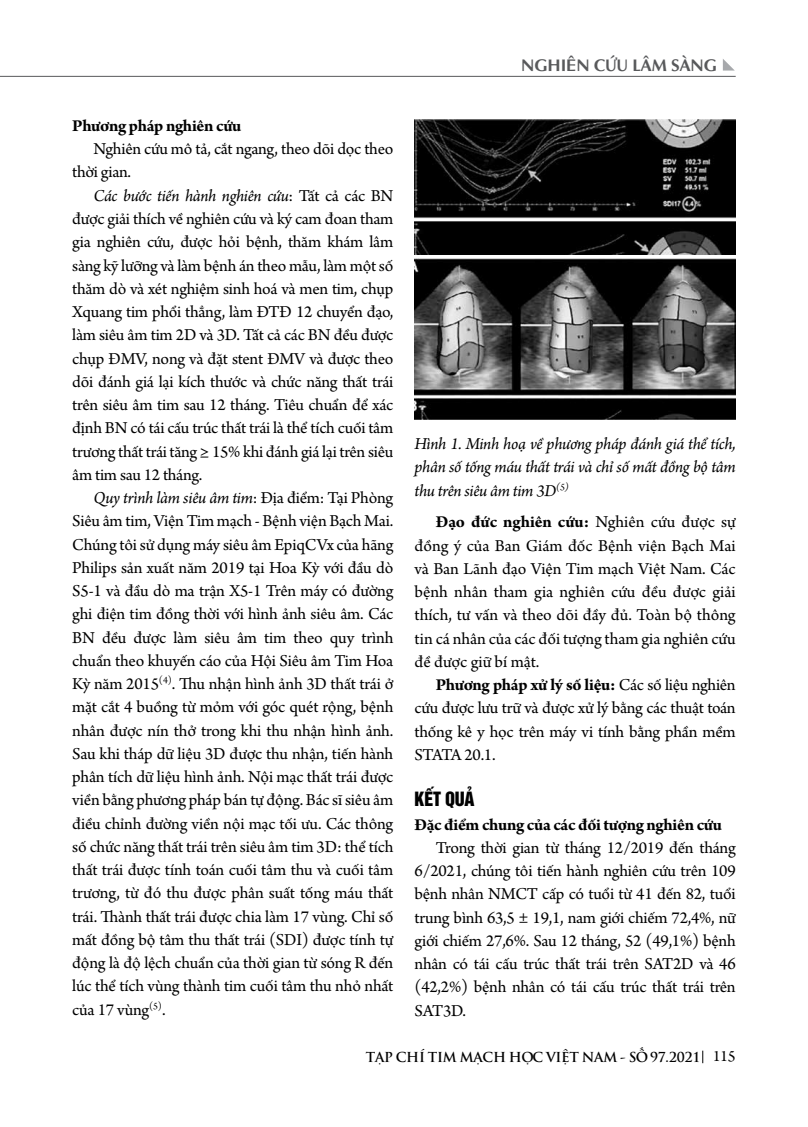
<style>
.page{position:relative;width:808px;height:1127px;background:#fff}
.page>*{position:absolute;margin:0;border:0;box-sizing:border-box;transform-origin:0 0}
.t1{font:18px "UTM Helvet Ins";color:#000}
.t2{font:17.55px/23.2px "Arno Pro";letter-spacing:-.015em;color:#000;text-align:justify}
.t3{font:italic 17.55px/23.2px "Arno Pro";letter-spacing:-.02em;color:#000;text-align:justify}
.t4{font:700 17.55px "Arno Pro";letter-spacing:-.015em;color:#000}
.t5{font:700 16.95px "UTM Aptima";letter-spacing:-.02em;color:#58595b}
.t6{font:13.35px "UTM Trajan Pro Bold";letter-spacing:-.02em;color:#000}
.s1{font-style:italic}
.s2{font-weight:700}
.s3{font-family:"Arno Pro";font-size:16.5px}
</style>
<div class="page">
<hr style="left:0;top:76px;width:736px;height:1px;background:#58595b">
<svg style="left:723px;top:59px;width:12px;height:12px"></svg>
<svg style="left:702px;top:1050px;width:1px;height:13px"></svg>
<img style="left:415px;top:119px;width:321px;height:136px">
<img style="left:415px;top:259px;width:321px;height:160px">
<p class="t4" style="left:72px;top:116px;width:171px">Phương pháp nghiên cứu</p>
<p class="t2" style="left:72px;top:138px;width:323px;text-indent:21px">Nghiên cứu mô tả, cắt ngang, theo dõi dọc theo thời gian.</p>
<p class="t2" style="left:72px;top:185px;width:323px;text-indent:21px"><span class="s1">Các bước tiến hành nghiên cứu</span>: Tất cả các BN được giải thích về nghiên cứu và ký cam đoan tham gia nghiên cứu, được hỏi bệnh, thăm khám lâm sàng kỹ lưỡng và làm bệnh án theo mẫu, làm một số thăm dò và xét nghiệm sinh hoá và men tim, chụp Xquang tim phổi thẳng, làm ĐTĐ 12 chuyển đạo, làm siêu âm tim 2D và 3D. Tất cả các BN đều được chụp ĐMV, nong và đặt stent ĐMV và được theo dõi đánh giá lại kích thước và chức năng thất trái trên siêu âm tim sau 12 tháng. Tiêu chuẩn để xác định BN có tái cấu trúc thất trái là thể tích cuối tâm trương thất trái tăng ≥ 15% khi đánh giá lại trên siêu âm tim sau 12 tháng.</p>
<p class="t2" style="left:72px;top:487px;width:323px;text-indent:21px"><span class="s1">Quy trình làm siêu âm tim</span>: Địa điểm: Tại Phòng Siêu âm tim, Viện Tim mạch - Bệnh viện Bạch Mai.<br>Chúng tôi sử dụng máy siêu âm EpiqCVx của hãng Philips sản xuất năm 2019 tại Hoa Kỳ với đầu dò S5-1 và đầu dò ma trận X5-1 Trên máy có đường ghi điện tim đồng thời với hình ảnh siêu âm. Các BN đều được làm siêu âm tim theo quy trình chuẩn theo khuyến cáo của Hội Siêu âm Tim Hoa Kỳ năm 2015<sup>(4)</sup>. Thu nhận hình ảnh 3D thất trái ở mặt cắt 4 buồng từ mỏm với góc quét rộng, bệnh nhân được nín thở trong khi thu nhận hình ảnh.<br>Sau khi tháp dữ liệu 3D được thu nhận, tiến hành phân tích dữ liệu hình ảnh. Nội mạc thất trái được viền bằng phương pháp bán tự động. Bác sĩ siêu âm điều chỉnh đường viền nội mạc tối ưu. Các thông số chức năng thất trái trên siêu âm tim 3D: thể tích thất trái được tính toán cuối tâm thu và cuối tâm trương, từ đó thu được phân suất tống máu thất trái. Thành thất trái được chia làm 17 vùng. Chỉ số mất đồng bộ tâm thu thất trái (SDI) được tính tự động là độ lệch chuẩn của thời gian từ sóng R đến lúc thể tích vùng thành tim cuối tâm thu nhỏ nhất của 17 vùng<sup>(5)</sup>.</p>
<p class="t5" style="left:521px;top:52px;width:197px">NGHIÊN CỨU LÂM SÀNG</p>
<p class="t3" style="left:415px;top:433px;width:323px">Hình 1. Minh hoạ về phương pháp đánh giá thể tích, phân số tống máu thất trái và chỉ số mất đồng bộ tâm thu trên siêu âm tim 3D<sup>(5)</sup></p>
<p class="t2" style="left:415px;top:511px;width:323px;text-indent:21px"><span class="s2">Đạo đức nghiên cứu:</span> Nghiên cứu được sự đồng ý của Ban Giám đốc Bệnh viện Bạch Mai và Ban Lãnh đạo Viện Tim mạch Việt Nam. Các bệnh nhân tham gia nghiên cứu đều được giải thích, tư vấn và theo dõi đầy đủ. Toàn bộ thông tin cá nhân của các đối tượng tham gia nghiên cứu đề được giữ bí mật.</p>
<p class="t2" style="left:415px;top:674px;width:323px;text-indent:21px"><span class="s2">Phương pháp xử lý số liệu:</span> Các số liệu nghiên cứu được lưu trữ và được xử lý bằng các thuật toán thống kê y học trên máy vi tính bằng phần mềm STATA 20.1.</p>
<p class="t1" style="left:415px;top:784px;width:61px">KẾT QUẢ</p>
<p class="t4" style="left:415px;top:814px;width:309px">Đặc điểm chung của các đối tượng nghiên cứu</p>
<p class="t2" style="left:415px;top:837px;width:323px;text-indent:21px">Trong thời gian từ tháng 12/2019 đến tháng 6/2021, chúng tôi tiến hành nghiên cứu trên 109 bệnh nhân NMCT cấp có tuổi từ 41 đến 82, tuổi trung bình 63,5 ± 19,1, nam giới chiếm 72,4%, nữ giới chiếm 27,6%. Sau 12 tháng, 52 (49,1%) bệnh nhân có tái cấu trúc thất trái trên SAT2D và 46 (42,2%) bệnh nhân có tái cấu trúc thất trái trên SAT3D.</p>
<p class="t6" style="left:366px;top:1046px;width:371px">TẠP CHÍ TIM MẠCH HỌC VIỆT NAM - SỐ 97.2021 <span class="s3">115</span></p>
</div>
